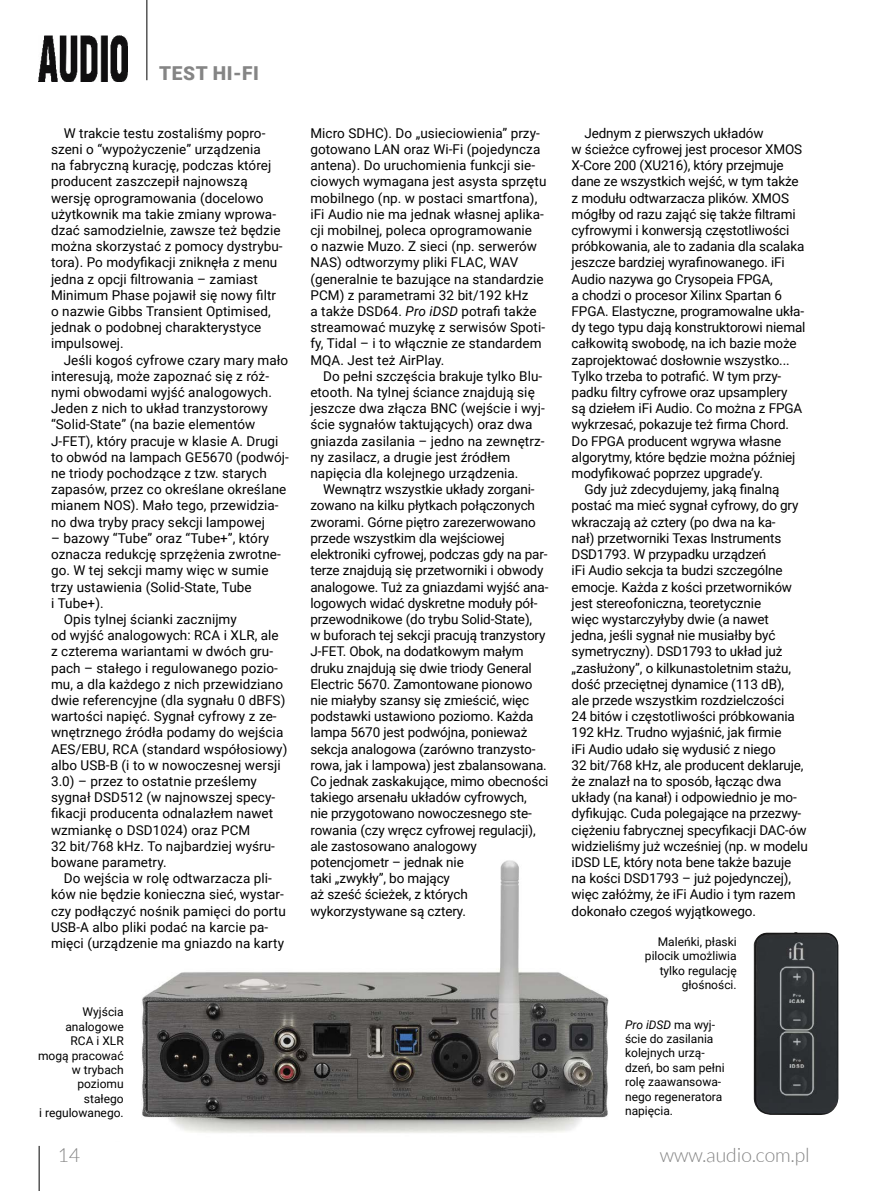
<style>
.page{position:relative;width:893px;height:1191px;background:#fff}
.page>*{position:absolute;margin:0;border:0;box-sizing:border-box;transform-origin:0 0}
.t1{font:300 19.5px "Lato";color:#858585}
.t2{font:900 19.2px "Roboto";letter-spacing:.035em;color:#858585}
.t3{font:13.5px/16.2px "Roboto";letter-spacing:-.01em;color:#000}
.t4{font:12px/14.4px "Roboto";color:#000;text-align:right}
.s1{font-style:italic}
</style>
<div class="page">
<hr style="left:39px;top:1145px;width:1px;height:46px;background:#000">
<hr style="left:147px;top:0;width:1px;height:80px;background:#000">
<img style="left:39px;top:35px;width:89px;height:46px">
<img style="left:141px;top:860px;width:468px;height:273px">
<img style="left:754px;top:932px;width:84px;height:183px">
<h2 class="t2" style="left:159px;top:60px;width:101px">TEST HI-FI</h2>
<p class="t3" style="left:51px;top:124px;width:233px;text-indent:13px">W trakcie testu zostaliśmy popro&shy;szeni o “wypożyczenie” urządzenia<br>na fabryczną kurację, podczas której producent zaszczepił najnowszą wersję oprogramowania (docelowo użytkownik ma takie zmiany wprowa&shy;dzać samodzielnie, zawsze też będzie można skorzystać z pomocy dystrybu&shy;tora). Po modyfikacji zniknęła z menu jedna z opcji filtrowania – zamiast Minimum Phase pojawił się nowy filtr o nazwie Gibbs Transient Optimised, jednak o podobnej charakterystyce impulsowej.</p>
<p class="t3" style="left:51px;top:351px;width:239px;text-indent:13px">Jeśli kogoś cyfrowe czary mary mało interesują, może zapoznać się z róż&shy;nymi obwodami wyjść analogowych.<br>Jeden z nich to układ tranzystorowy “Solid-State” (na bazie elementów J-FET), który pracuje w klasie A. Drugi to obwód na lampach GE5670 (podwój&shy;ne triody pochodzące z tzw. starych zapasów, przez co określane określane mianem NOS). Mało tego, przewidzia&shy;no dwa tryby pracy sekcji lampowej</p>
<p class="t3" style="left:51px;top:529px;width:220px">– bazowy “Tube” oraz “Tube+”, który</p>
<p class="t3" style="left:51px;top:545px;width:231px">oznacza redukcję sprzężenia zwrotne-</p>
<p class="t3" style="left:51px;top:562px;width:219px">go. W tej sekcji mamy więc w sumie</p>
<p class="t3" style="left:51px;top:578px;width:202px">trzy ustawienia (Solid-State, Tube</p>
<p class="t3" style="left:51px;top:594px;width:54px">i Tube+).</p>
<p class="t3" style="left:64px;top:610px;width:175px">Opis tylnej ścianki zacznijmy</p>
<p class="t3" style="left:51px;top:626px;width:229px">od wyjść analogowych: RCA i XLR, ale</p>
<p class="t3" style="left:51px;top:643px;width:224px">z czterema wariantami w dwóch gru-</p>
<p class="t3" style="left:51px;top:659px;width:228px">pach – stałego i regulowanego pozio-</p>
<p class="t3" style="left:51px;top:675px;width:234px">mu, a dla każdego z nich przewidziano</p>
<p class="t3" style="left:51px;top:691px;width:236px">dwie referencyjne (dla sygnału 0 dBFS)</p>
<p class="t3" style="left:51px;top:707px;width:227px">wartości napięć. Sygnał cyfrowy z ze-</p>
<p class="t3" style="left:51px;top:724px;width:234px">wnętrznego źródła podamy do wejścia</p>
<p class="t3" style="left:51px;top:740px;width:238px">AES/EBU, RCA (standard współosiowy)</p>
<p class="t3" style="left:51px;top:756px;width:231px">albo USB-B (i to w nowoczesnej wersji</p>
<p class="t3" style="left:51px;top:772px;width:207px">3.0) – przez to ostatnie prześlemy</p>
<p class="t3" style="left:51px;top:788px;width:226px">sygnał DSD512 (w najnowszej specy-</p>
<p class="t3" style="left:51px;top:805px;width:224px">fikacji producenta odnalazłem nawet</p>
<p class="t3" style="left:51px;top:821px;width:201px">wzmiankę o DSD1024) oraz PCM</p>
<p class="t3" style="left:51px;top:837px;width:226px">32 bit/768 kHz. To najbardziej wyśru-</p>
<p class="t3" style="left:51px;top:853px;width:117px">bowane parametry.</p>
<p class="t3" style="left:64px;top:869px;width:210px">Do wejścia w rolę odtwarzacza pli-</p>
<p class="t3" style="left:51px;top:886px;width:234px">ków nie będzie konieczna sieć, wystar-</p>
<p class="t3" style="left:51px;top:902px;width:236px">czy podłączyć nośnik pamięci do portu</p>
<p class="t3" style="left:51px;top:918px;width:219px">USB-A albo pliki podać na karcie pa-</p>
<p class="t3" style="left:51px;top:934px;width:235px">mięci (urządzenie ma gniazdo na karty</p>
<p class="t3" style="left:310px;top:124px;width:237px">Micro SDHC). Do „usieciowienia” przy&shy;gotowano LAN oraz Wi-Fi (pojedyncza antena). Do uruchomienia funkcji sie&shy;ciowych wymagana jest asysta sprzętu mobilnego (np. w postaci smartfona), iFi Audio nie ma jednak własnej aplika&shy;cji mobilnej, poleca oprogramowanie<br>o nazwie Muzo. Z sieci (np. serwerów NAS) odtworzymy pliki FLAC, WAV (generalnie te bazujące na standardzie PCM) z parametrami 32 bit/192 kHz<br>a także DSD64. <span class="s1">Pro iDSD</span> potrafi także streamować muzykę z serwisów Spoti&shy;fy, Tidal – i to włącznie ze standardem MQA. Jest też AirPlay.</p>
<p class="t3" style="left:310px;top:367px;width:236px;text-indent:13px">Do pełni szczęścia brakuje tylko Blu&shy;etooth. Na tylnej ściance znajdują się jeszcze dwa złącza BNC (wejście i wyj&shy;ście sygnałów taktujących) oraz dwa gniazda zasilania – jedno na zewnętrz&shy;ny zasilacz, a drugie jest źródłem napięcia dla kolejnego urządzenia.</p>
<p class="t3" style="left:310px;top:481px;width:240px;text-indent:13px">Wewnątrz wszystkie układy zorgani&shy;zowano na kilku płytkach połączonych zworami. Górne piętro zarezerwowano przede wszystkim dla wejściowej elektroniki cyfrowej, podczas gdy na par&shy;terze znajdują się przetworniki i obwody analogowe. Tuż za gniazdami wyjść ana&shy;logowych widać dyskretne moduły pół&shy;przewodnikowe (do trybu Solid-State),<br>w buforach tej sekcji pracują tranzystory J-FET. Obok, na dodatkowym małym druku znajdują się dwie triody General Electric 5670. Zamontowane pionowo nie miałyby szansy się zmieścić, więc podstawki ustawiono poziomo. Każda lampa 5670 jest podwójna, ponieważ sekcja analogowa (zarówno tranzysto&shy;rowa, jak i lampowa) jest zbalansowana.<br>Co jednak zaskakujące, mimo obecności takiego arsenału układów cyfrowych,<br>nie przygotowano nowoczesnego ste&shy;rowania (czy wręcz cyfrowej regulacji), ale zastosowano analogowy potencjometr – jednak nie<br>taki „zwykły”, bo mający<br>aż sześć ścieżek, z których wykorzystywane są cztery.</p>
<p class="t4" style="left:38px;top:1004px;width:87px">Wyjścia analogowe<br>RCA i XLR mogą pracować w trybach poziomu stałego<br>i regulowanego.</p>
<p class="t3" style="left:584px;top:124px;width:181px">Jednym z pierwszych układów</p>
<p class="t3" style="left:572px;top:140px;width:232px">w ścieżce cyfrowej jest procesor XMOS</p>
<p class="t3" style="left:572px;top:157px;width:214px">X-Core 200 (XU216), który przejmuje</p>
<p class="t3" style="left:572px;top:173px;width:229px">dane ze wszystkich wejść, w tym także</p>
<p class="t3" style="left:572px;top:189px;width:219px">z modułu odtwarzacza plików. XMOS</p>
<p class="t3" style="left:572px;top:205px;width:226px">mógłby od razu zająć się także filtrami</p>
<p class="t3" style="left:572px;top:221px;width:219px">cyfrowymi i konwersją częstotliwości</p>
<p class="t3" style="left:572px;top:238px;width:234px">próbkowania, ale to zadania dla scalaka</p>
<p class="t3" style="left:572px;top:254px;width:215px">jeszcze bardziej wyrafinowanego. iFi</p>
<p class="t3" style="left:572px;top:270px;width:203px">Audio nazywa go Crysopeia FPGA,</p>
<p class="t3" style="left:572px;top:286px;width:212px">a chodzi o procesor Xilinx Spartan 6</p>
<p class="t3" style="left:572px;top:302px;width:234px">FPGA. Elastyczne, programowalne ukła-</p>
<p class="t3" style="left:572px;top:319px;width:235px">dy tego typu dają konstruktorowi niemal</p>
<p class="t3" style="left:572px;top:335px;width:227px">całkowitą swobodę, na ich bazie może</p>
<p class="t3" style="left:572px;top:351px;width:219px">zaprojektować dosłownie wszystko...</p>
<p class="t3" style="left:572px;top:367px;width:211px">Tylko trzeba to potrafić. W tym przy-</p>
<p class="t3" style="left:572px;top:383px;width:217px">padku filtry cyfrowe oraz upsamplery</p>
<p class="t3" style="left:572px;top:400px;width:232px">są dziełem iFi Audio. Co można z FPGA</p>
<p class="t3" style="left:572px;top:416px;width:219px">wykrzesać, pokazuje też firma Chord.</p>
<p class="t3" style="left:572px;top:432px;width:211px">Do FPGA producent wgrywa własne</p>
<p class="t3" style="left:572px;top:448px;width:225px">algorytmy, które będzie można później</p>
<p class="t3" style="left:572px;top:464px;width:193px">modyfikować poprzez upgrade’y.</p>
<p class="t3" style="left:584px;top:481px;width:197px">Gdy już zdecydujemy, jaką finalną</p>
<p class="t3" style="left:572px;top:497px;width:228px">postać ma mieć sygnał cyfrowy, do gry</p>
<p class="t3" style="left:572px;top:513px;width:206px">wkraczają aż cztery (po dwa na ka-</p>
<p class="t3" style="left:572px;top:529px;width:211px">nał) przetworniki Texas Instruments</p>
<p class="t3" style="left:572px;top:545px;width:196px">DSD1793. W przypadku urządzeń</p>
<p class="t3" style="left:572px;top:562px;width:213px">iFi Audio sekcja ta budzi szczególne</p>
<p class="t3" style="left:572px;top:578px;width:222px">emocje. Każda z kości przetworników</p>
<p class="t3" style="left:572px;top:594px;width:191px">jest stereofoniczna, teoretycznie</p>
<p class="t3" style="left:572px;top:610px;width:199px">więc wystarczyłyby dwie (a nawet</p>
<p class="t3" style="left:572px;top:626px;width:205px">jedna, jeśli sygnał nie musiałby być</p>
<p class="t3" style="left:572px;top:643px;width:212px">symetryczny). DSD1793 to układ już</p>
<p class="t3" style="left:572px;top:659px;width:221px">„zasłużony”, o kilkunastoletnim stażu,</p>
<p class="t3" style="left:572px;top:675px;width:214px">dość przeciętnej dynamice (113 dB),</p>
<p class="t3" style="left:572px;top:691px;width:214px">ale przede wszystkim rozdzielczości</p>
<p class="t3" style="left:572px;top:707px;width:225px">24 bitów i częstotliwości próbkowania</p>
<p class="t3" style="left:572px;top:724px;width:211px">192 kHz. Trudno wyjaśnić, jak firmie</p>
<p class="t3" style="left:572px;top:740px;width:206px">iFi Audio udało się wydusić z niego</p>
<p class="t3" style="left:572px;top:756px;width:233px">32 bit/768 kHz, ale producent deklaruje,</p>
<p class="t3" style="left:572px;top:772px;width:211px">że znalazł na to sposób, łącząc dwa</p>
<p class="t3" style="left:572px;top:788px;width:227px">układy (na kanał) i odpowiednio je mo-</p>
<p class="t3" style="left:572px;top:805px;width:231px">dyfikując. Cuda polegające na przezwy-</p>
<p class="t3" style="left:572px;top:821px;width:236px">ciężeniu fabrycznej specyfikacji DAC-ów</p>
<p class="t3" style="left:572px;top:837px;width:238px">widzieliśmy już wcześniej (np. w modelu</p>
<p class="t3" style="left:572px;top:853px;width:221px">iDSD LE, który nota bene także bazuje</p>
<p class="t3" style="left:572px;top:869px;width:221px">na kości DSD1793 – już pojedynczej),</p>
<p class="t3" style="left:572px;top:886px;width:225px">więc załóżmy, że iFi Audio i tym razem</p>
<p class="t3" style="left:572px;top:902px;width:186px">dokonało czegoś wyjątkowego.</p>
<p class="t4" style="left:645px;top:934px;width:93px">Maleńki, płaski pilocik umożliwia tylko regulację głośności.</p>
<p class="t4" style="left:625px;top:1016px;width:101px;text-align:left"><span class="s1">Pro iDSD</span> ma wyj&shy;ście do zasilania kolejnych urzą&shy;dzeń, bo sam pełni rolę zaawansowa&shy;nego regeneratora napięcia.</p>
<h1 class="t1" style="left:57px;top:1144px;width:24px">14</h1>
<h1 class="t1" style="left:660px;top:1144px;width:151px">www.audio.com.pl</h1>
</div>
